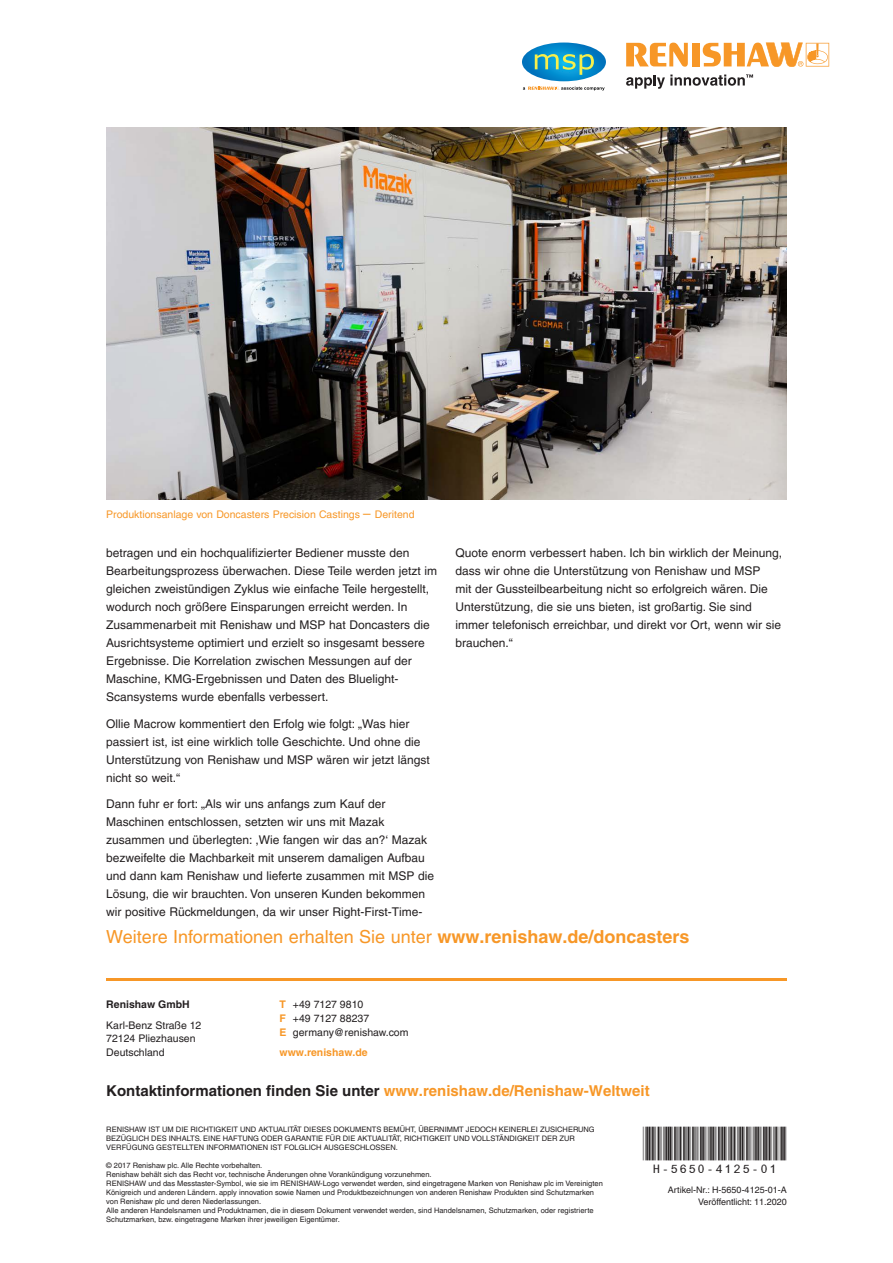
<style>
.page{position:relative;width:893px;height:1263px;background:#fff}
.page>*{position:absolute;margin:0;border:0;box-sizing:border-box;transform-origin:0 0}
.t1{font:48px "MBH16 B";color:#231f20}
.Call_to_action{font:18px "Helvetica LT Pro";color:#f79727}
.t2{font:700 15px "Helvetica";color:#231f20}
.Main_body_text_8pt{font:12px/18px "Helvetica LT Pro";color:#231f20}
.t3{font:10.5px "Helvetica LT Pro";color:#231f20}
.Caption_text_7pt{font:10.5px "Helvetica LT Pro";color:#f79727}
.t4{font:700 10.5px "Helvetica";color:#f79727}
.t5{font:700 10.5px "Helvetica";color:#231f20}
.t6{font:9px/12px "Helvetica LT Pro";color:#231f20;text-align:right}
.t7{font:7.5px/9px "Helvetica LT Pro";color:#231f20}
.s1{font-size:13.5px}
.s2{font-family:"Helvetica";font-weight:700}
.s3{color:#f79727}
</style>
<div class="page">
<svg style="left:626px;top:43px;width:62px;height:24px"></svg>
<div style="left:692px;top:43px;width:8px;height:23px;background:#f79727"></div>
<svg style="left:703px;top:43px;width:126px;height:24px"></svg>
<svg style="left:626px;top:74px;width:127px;height:15px"></svg>
<hr style="left:106px;top:978px;width:681px;height:2px;background:#f79727">
<svg style="left:522px;top:43px;width:84px;height:38px"></svg>
<svg style="left:523px;top:87px;width:82px;height:4px"></svg>
<img style="left:106px;top:128px;width:681px;height:372px">
<p class="Caption_text_7pt" style="left:106px;top:508px;width:310px">Produktionsanlage von Doncasters Precision Castings <span class="s1">–</span> Deritend</p>
<p class="Main_body_text_8pt" style="left:106px;top:544px;width:332px">betragen und ein hochqualifizierter Bediener musste den Bearbeitungsprozess überwachen. Diese Teile werden jetzt im gleichen zweistündigen Zyklus wie einfache Teile hergestellt, wodurch noch größere Einsparungen erreicht werden. In Zusammenarbeit mit Renishaw und MSP hat Doncasters die Ausrichtsysteme optimiert und erzielt so insgesamt bessere Ergebnisse. Die Korrelation zwischen Messungen auf der Maschine, KMG-Ergebnissen und Daten des Bluelight-Scansystems wurde ebenfalls verbessert.</p>
<p class="Main_body_text_8pt" style="left:106px;top:714px;width:325px">Ollie Macrow kommentiert den Erfolg wie folgt: „Was hier passiert ist, ist eine wirklich tolle Geschichte. Und ohne die Unterstützung von Renishaw und MSP wären wir jetzt längst nicht so weit.“</p>
<p class="Main_body_text_8pt" style="left:106px;top:795px;width:329px">Dann fuhr er fort: „Als wir uns anfangs zum Kauf der Maschinen entschlossen, setzten wir uns mit Mazak zusammen und überlegten: ,Wie fangen wir das an?‘ Mazak bezweifelte die Machbarkeit mit unserem damaligen Aufbau und dann kam Renishaw und lieferte zusammen mit MSP die Lösung, die wir brauchten. Von unseren Kunden bekommen wir positive Rückmeldungen, da wir unser Right-First-Time-</p>
<p class="Main_body_text_8pt" style="left:455px;top:544px;width:328px">Quote enorm verbessert haben. Ich bin wirklich der Meinung, dass wir ohne die Unterstützung von Renishaw und MSP<br>mit der Gussteilbearbeitung nicht so erfolgreich wären. Die Unterstützung, die sie uns bieten, ist großartig. Sie sind immer telefonisch erreichbar, und direkt vor Ort, wenn wir sie brauchen.“</p>
<p class="Call_to_action" style="left:106px;top:926px;width:585px">Weitere Informationen erhalten Sie unter <span class="s2">www.renishaw.de/doncasters</span></p>
<p class="t5" style="left:106px;top:998px;width:85px">Renishaw GmbH</p>
<p class="t3" style="left:106px;top:1019px;width:97px">Karl-Benz Straße 12</p>
<p class="t3" style="left:106px;top:1032px;width:91px">72124 Pliezhausen</p>
<p class="t3" style="left:106px;top:1046px;width:60px">Deutschland</p>
<p class="t4" style="left:280px;top:998px;width:8px">T</p>
<p class="t3" style="left:293px;top:998px;width:72px">+49 7127 9810</p>
<p class="t4" style="left:280px;top:1012px;width:8px">F</p>
<p class="t3" style="left:293px;top:1012px;width:78px">+49 7127 88237</p>
<p class="t4" style="left:280px;top:1025px;width:9px">E</p>
<p class="t3" style="left:293px;top:1026px;width:117px">germany@renishaw.com</p>
<p class="t4" style="left:280px;top:1045px;width:90px">www.renishaw.de</p>
<p class="t2" style="left:106px;top:1081px;width:545px">Kontaktinformationen finden Sie unter <span class="s3">www.renishaw.de/Renishaw-Weltweit</span></p>
<p class="t7" style="left:106px;top:1125px;width:490px">RENISHAW IST UM DIE RICHTIGKEIT UND AKTUALITÄT DIESES DOKUMENTS BEMÜHT, ÜBERNIMMT JEDOCH KEINERLEI ZUSICHERUNG<br>BEZÜGLICH DES INHALTS. EINE HAFTUNG ODER GARANTIE FÜR DIE AKTUALITÄT, RICHTIGKEIT UND VOLLSTÄNDIGKEIT DER ZUR<br>VERFÜGUNG GESTELLTEN INFORMATIONEN IST FOLGLICH AUSGESCHLOSSEN.</p>
<p class="t7" style="left:106px;top:1161px;width:327px">© 2017 Renishaw plc. Alle Rechte vorbehalten.<br>Renishaw behält sich das Recht vor, technische Änderungen ohne Vorankündigung vorzunehmen.</p>
<p class="t7" style="left:106px;top:1179px;width:498px">RENISHAW und das Messtaster-Symbol, wie sie im RENISHAW-Logo verwendet werden, sind eingetragene Marken von Renishaw plc im Vereinigten<br>Königreich und anderen Ländern. apply innovation sowie Namen und Produktbezeichnungen von anderen Renishaw Produkten sind Schutzmarken von Renishaw plc und deren Niederlassungen.</p>
<p class="t7" style="left:106px;top:1206px;width:489px">Alle anderen Handelsnamen und Produktnamen, die in diesem Dokument verwendet werden, sind Handelsnamen, Schutzmarken, oder registrierte<br>Schutzmarken, bzw. eingetragene Marken ihrer jeweiligen Eigentümer.</p>
<p class="t1" style="left:643px;top:1128px;width:145px">*H-5650-4125-01*</p>
<p class="t6" style="left:668px;top:1183px;width:120px">Artikel-Nr.: H-5650-4125-01-A<br>Veröffentlicht: 11.2020</p>
</div>
